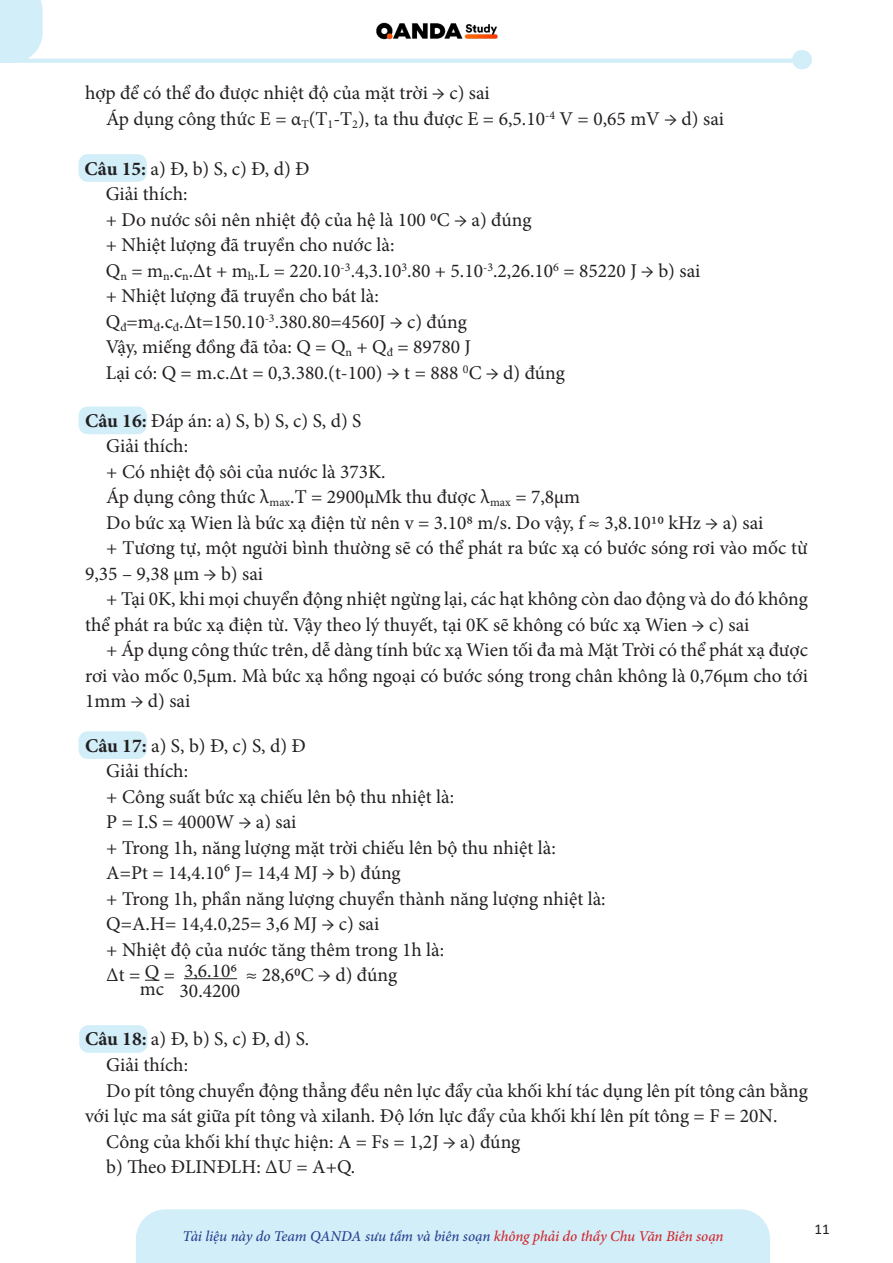
<style>
.page{position:relative;width:893px;height:1263px;background:#fff}
.page>*{position:absolute;margin:0;border:0;box-sizing:border-box;transform-origin:0 0}
.t1{font:19.5px/25.5px "Minion Pro";color:#231f20}
.t2{font:italic 500 15px "Minion Pro";letter-spacing:-.005em;color:#253f8e}
.t3{font:15px "Calibri";color:#231f20}
.s1{font-weight:700}
.s2{color:#d1232a}
</style>
<div class="page">
<div style="left:0;top:0;width:43px;height:59px;background:#d1eef9"></div>
<div style="left:0;top:58px;width:12px;height:5px;background:#d1eef9"></div>
<hr style="left:0;top:59px;width:807px;height:4px;background:#d1eef9">
<div style="left:792px;top:50px;width:20px;height:19px;background:#d1eef9;border-radius:10px"></div>
<img style="left:362px;top:22px;width:238px;height:37px">
<div style="left:136px;top:1209px;width:634px;height:54px;background:#d1eef9"></div>
<div style="left:79px;top:1025px;width:69px;height:28px;background:#d1eef9;border-radius:9px"></div>
<div style="left:79px;top:731px;width:68px;height:28px;background:#d1eef9;border-radius:9px"></div>
<div style="left:79px;top:407px;width:68px;height:27px;background:#d1eef9;border-radius:9px"></div>
<div style="left:79px;top:154px;width:68px;height:28px;background:#d1eef9;border-radius:9px"></div>
<svg style="left:145px;top:980px;width:14px;height:1px"></svg>
<hr style="left:184px;top:978px;width:53px;height:1px;background:#231f20">
<p class="t1" style="left:106px;top:80px;width:619px;text-indent:-21px">hợp để có thể đo được nhiệt độ của mặt trời → c) sai<br>Áp dụng công thức E = α<sub>T</sub>(T<sub>1</sub>-T<sub>2</sub>), ta thu được E = 6,5.10<sup>-4</sup> V = 0,65 mV → d) sai</p>
<p class="t1" style="left:106px;top:156px;width:596px;text-indent:-21px"><span class="s1">Câu 15:</span> a) Đ, b) S, c) Đ, d) Đ<br>Giải thích:<br>+ Do nước sôi nên nhiệt độ của hệ là 100 0C → a) đúng<br>+ Nhiệt lượng đã truyền cho nước là:<br>Q<sub>n</sub> = m<sub>n</sub>.c<sub>n</sub>.∆t + m<sub>h</sub>.L = 220.10<sup>-3</sup>.4,3.10<sup>3</sup>.80 + 5.10<sup>-3</sup>.2,26.10<sup>6</sup> = 85220 J → b) sai + Nhiệt lượng đã truyền cho bát là:<br>Q<sub>đ</sub>=m<sub>đ</sub>.c<sub>đ</sub>.∆t=150.10<sup>-3</sup>.380.80=4560J → c) đúng<br>Vậy, miếng đồng đã tỏa: Q = Q<sub>n</sub> + Q<sub>đ</sub> = 89780 J<br>Lại có: Q = m.c.∆t = 0,3.380.(t-100) → t = 888 <sup>0</sup>C → d) đúng</p>
<p class="t1" style="left:85px;top:408px;width:278px"><span class="s1">Câu 16:</span> Đáp án: a) S, b) S, c) S, d) S</p>
<p class="t1" style="left:106px;top:433px;width:83px">Giải thích:</p>
<p class="t1" style="left:106px;top:459px;width:281px">+ Có nhiệt độ sôi của nước là 373K.</p>
<p class="t1" style="left:106px;top:484px;width:475px">Áp dụng công thức λ<sub>max</sub>.T = 2900µMk thu được λ<sub>max</sub> = 7,8µm</p>
<p class="t1" style="left:106px;top:510px;width:658px">Do bức xạ Wien là bức xạ điện từ nên v = 3.108 m/s. Do vậy, f ≈ 3,8.1010 kHz → a) sai</p>
<p class="t1" style="left:106px;top:535px;width:703px">+ Tương tự, một người bình thường sẽ có thể phát ra bức xạ có bước sóng rơi vào mốc từ</p>
<p class="t1" style="left:85px;top:561px;width:179px">9,35 – 9,38 µm → b) sai</p>
<p class="t1" style="left:106px;top:586px;width:703px">+ Tại 0K, khi mọi chuyển động nhiệt ngừng lại, các hạt không còn dao động và do đó không</p>
<p class="t1" style="left:85px;top:612px;width:666px">thể phát ra bức xạ điện từ. Vậy theo lý thuyết, tại 0K sẽ không có bức xạ Wien → c) sai</p>
<p class="t1" style="left:106px;top:637px;width:703px">+ Áp dụng công thức trên, dễ dàng tính bức xạ Wien tối đa mà Mặt Trời có thể phát xạ được</p>
<p class="t1" style="left:85px;top:663px;width:724px">rơi vào mốc 0,5µm. Mà bức xạ hồng ngoại có bước sóng trong chân không là 0,76µm cho tới</p>
<p class="t1" style="left:85px;top:688px;width:107px">1mm → d) sai</p>
<p class="t1" style="left:106px;top:733px;width:501px;text-indent:-21px"><span class="s1">Câu 17:</span> a) S, b) Đ, c) S, d) Đ<br>Giải thích:<br>+ Công suất bức xạ chiếu lên bộ thu nhiệt là:<br>P = I.S = 4000W → a) sai<br>+ Trong 1h, năng lượng mặt trời chiếu lên bộ thu nhiệt là:<br>A=Pt = 14,4.10⁶ J= 14,4 MJ → b) đúng<br>+ Trong 1h, phần năng lượng chuyển thành năng lượng nhiệt là:<br>Q=A.H= 14,4.0,25= 3,6 MJ → c) sai<br>+ Nhiệt độ của nước tăng thêm trong 1h là:<br>∆t = Q = 3,6.106 ≈ 28,60C → d) đúng</p>
<p class="t1" style="left:180px;top:977px;width:62px">30.4200</p>
<p class="t1" style="left:85px;top:1026px;width:226px"><span class="s1">Câu 18:</span> a) Đ, b) S, c) Đ, d) S.</p>
<p class="t1" style="left:106px;top:1052px;width:83px">Giải thích:</p>
<p class="t1" style="left:106px;top:1077px;width:703px">Do pít tông chuyển động thẳng đều nên lực đẩy của khối khí tác dụng lên pít tông cân bằng</p>
<p class="t1" style="left:85px;top:1103px;width:694px">với lực ma sát giữa pít tông và xilanh. Độ lớn lực đẩy của khối khí lên pít tông = F = 20N.</p>
<p class="t1" style="left:106px;top:1128px;width:415px">Công của khối khí thực hiện: A = Fs = 1,2J → a) đúng</p>
<p class="t1" style="left:106px;top:1154px;width:250px">b) Theo ĐLINĐLH: ∆U = A+Q.</p>
<p class="t1" style="left:140px;top:976px;width:26px">mc</p>
<p class="t2" style="left:182px;top:1226px;width:543px">Tài liệu này do Team QANDA sưu tầm và biên soạn <span class="s2">không phải do thầy Chu Văn Biên soạn</span></p>
<p class="t3" style="left:815px;top:1218px;width:17px">11</p>
</div>
